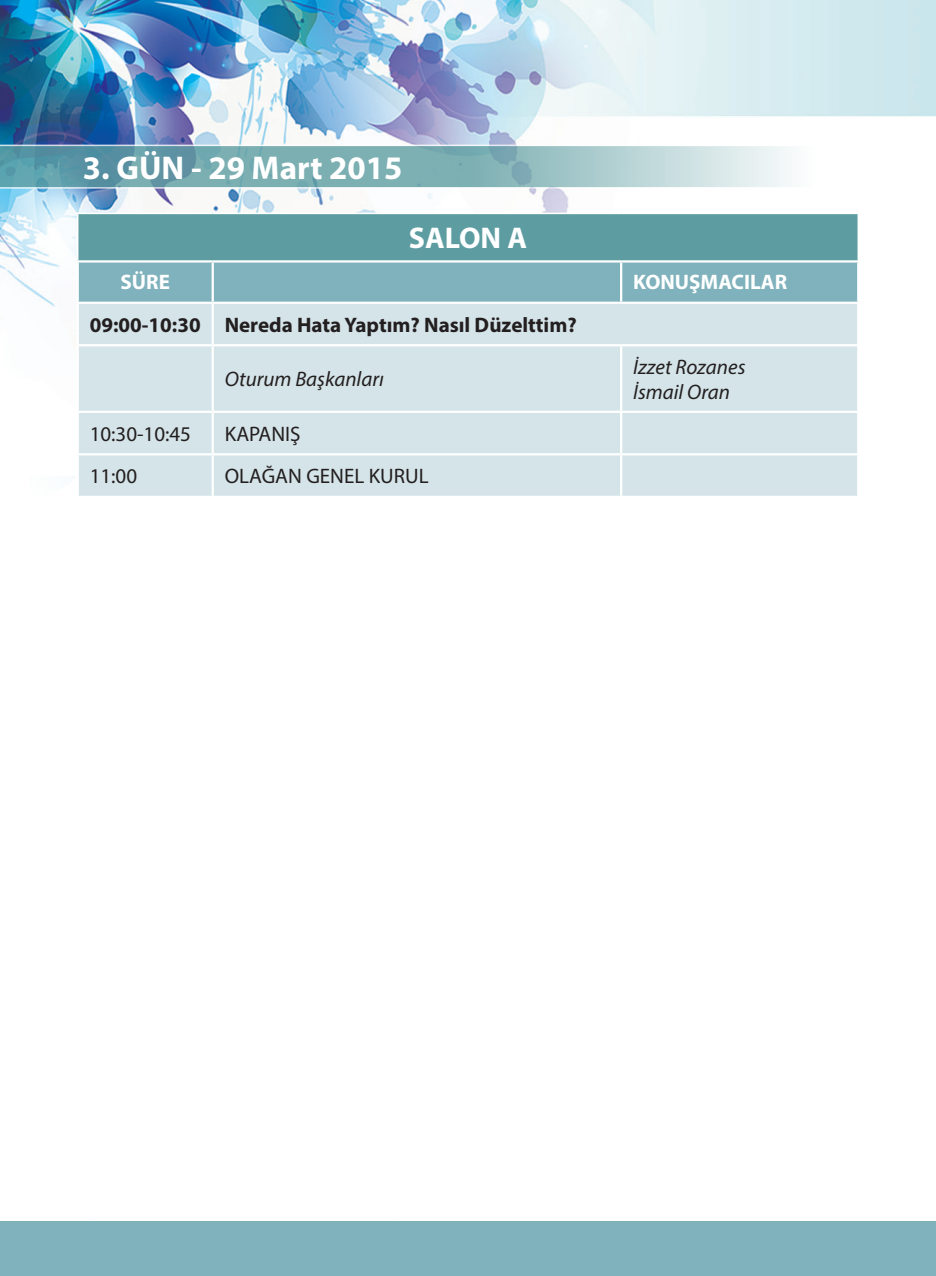
<style>
.page{position:relative;width:936px;height:1276px;background:#fff}
.page>*{position:absolute;margin:0;border:0;box-sizing:border-box;transform-origin:0 0}
.t1{font:700 33px "Myriad Pro";color:#fff}
.t2{font:700 30px "Myriad Pro";color:#fff}
.t3{font:700 21px "Myriad Pro";color:#231f20}
.t4{font:21px "Myriad Pro";color:#231f20}
.t5{font:italic 21px "Myriad Pro";color:#231f20}
.t6{font:700 21px "Myriad Pro";color:#fff}
</style>
<div class="page">
<img style="left:0;top:0;width:935px;height:1276px">
<svg style="left:0;top:145px;width:850px;height:44px;background:#9ac0c5"></svg>
<div style="left:78px;top:213px;width:780px;height:48px;background:#5d9da1"></div>
<div style="left:79px;top:262px;width:778px;height:40px;background:#7fb2bc"></div>
<div style="left:79px;top:304px;width:778px;height:192px;background:#d5e4e8"></div>
<hr style="left:211px;top:304px;width:3px;height:40px;background:#fff">
<hr style="left:77px;top:344px;width:136px;height:2px;background:#fff">
<hr style="left:213px;top:344px;width:408px;height:2px;background:#fff">
<hr style="left:211px;top:346px;width:3px;height:65px;background:#fff">
<hr style="left:621px;top:344px;width:238px;height:2px;background:#fff">
<hr style="left:620px;top:346px;width:2px;height:65px;background:#fff">
<hr style="left:77px;top:411px;width:136px;height:2px;background:#fff">
<hr style="left:213px;top:411px;width:408px;height:2px;background:#fff">
<hr style="left:211px;top:413px;width:3px;height:40px;background:#fff">
<hr style="left:621px;top:411px;width:238px;height:2px;background:#fff">
<hr style="left:620px;top:413px;width:2px;height:40px;background:#fff">
<hr style="left:77px;top:455px;width:2px;height:41px;background:#fff">
<hr style="left:211px;top:455px;width:3px;height:41px;background:#fff">
<hr style="left:620px;top:455px;width:2px;height:41px;background:#fff">
<hr style="left:857px;top:455px;width:2px;height:41px;background:#fff">
<hr style="left:77px;top:496px;width:136px;height:2px;background:#fff">
<hr style="left:213px;top:496px;width:408px;height:2px;background:#fff">
<hr style="left:621px;top:496px;width:238px;height:2px;background:#fff">
<hr style="left:77px;top:213px;width:136px;height:1px;background:#fff">
<hr style="left:77px;top:214px;width:1px;height:46px;background:#fff">
<hr style="left:213px;top:213px;width:408px;height:1px;background:#fff">
<hr style="left:621px;top:213px;width:238px;height:1px;background:#fff">
<hr style="left:857px;top:214px;width:2px;height:46px;background:#fff">
<hr style="left:77px;top:262px;width:2px;height:40px;background:#fff">
<hr style="left:857px;top:262px;width:2px;height:40px;background:#fff">
<hr style="left:77px;top:304px;width:2px;height:40px;background:#fff">
<hr style="left:857px;top:304px;width:2px;height:40px;background:#fff">
<hr style="left:77px;top:346px;width:2px;height:65px;background:#fff">
<hr style="left:857px;top:346px;width:2px;height:65px;background:#fff">
<hr style="left:77px;top:413px;width:2px;height:40px;background:#fff">
<hr style="left:857px;top:413px;width:2px;height:40px;background:#fff">
<hr style="left:77px;top:453px;width:136px;height:2px;background:#fff">
<hr style="left:213px;top:453px;width:408px;height:2px;background:#fff">
<hr style="left:621px;top:453px;width:238px;height:2px;background:#fff">
<hr style="left:77px;top:260px;width:136px;height:2px;background:#fff">
<hr style="left:213px;top:260px;width:408px;height:2px;background:#fff">
<hr style="left:211px;top:262px;width:3px;height:40px;background:#fff">
<hr style="left:621px;top:260px;width:238px;height:2px;background:#fff">
<hr style="left:620px;top:262px;width:2px;height:40px;background:#fff">
<hr style="left:77px;top:302px;width:136px;height:2px;background:#fff">
<hr style="left:213px;top:302px;width:408px;height:2px;background:#fff">
<hr style="left:621px;top:302px;width:238px;height:2px;background:#fff">
<p class="t1" style="left:83px;top:146px;width:321px">3. GÜN - 29 Mart 2015</p>
<p class="t2" style="left:409px;top:218px;width:120px">SALON A</p>
<p class="t6" style="left:120px;top:268px;width:51px">SÜRE</p>
<p class="t6" style="left:633px;top:268px;width:155px">KONUŞMACILAR</p>
<p class="t3" style="left:90px;top:311px;width:112px">09:00-10:30</p>
<p class="t3" style="left:225px;top:311px;width:353px">Nereda Hata Yaptım? Nasıl Düzelttim?</p>
<p class="t5" style="left:225px;top:366px;width:161px">Oturum Başkanları</p>
<p class="t5" style="left:633px;top:354px;width:114px">İzzet Rozanes</p>
<p class="t5" style="left:633px;top:379px;width:98px">İsmail Oran</p>
<p class="t4" style="left:90px;top:421px;width:103px">10:30-10:45</p>
<p class="t4" style="left:225px;top:421px;width:77px">KAPANIŞ</p>
<p class="t4" style="left:90px;top:463px;width:49px">11:00</p>
<p class="t4" style="left:225px;top:463px;width:205px">OLAĞAN GENEL KURUL</p>
</div>
